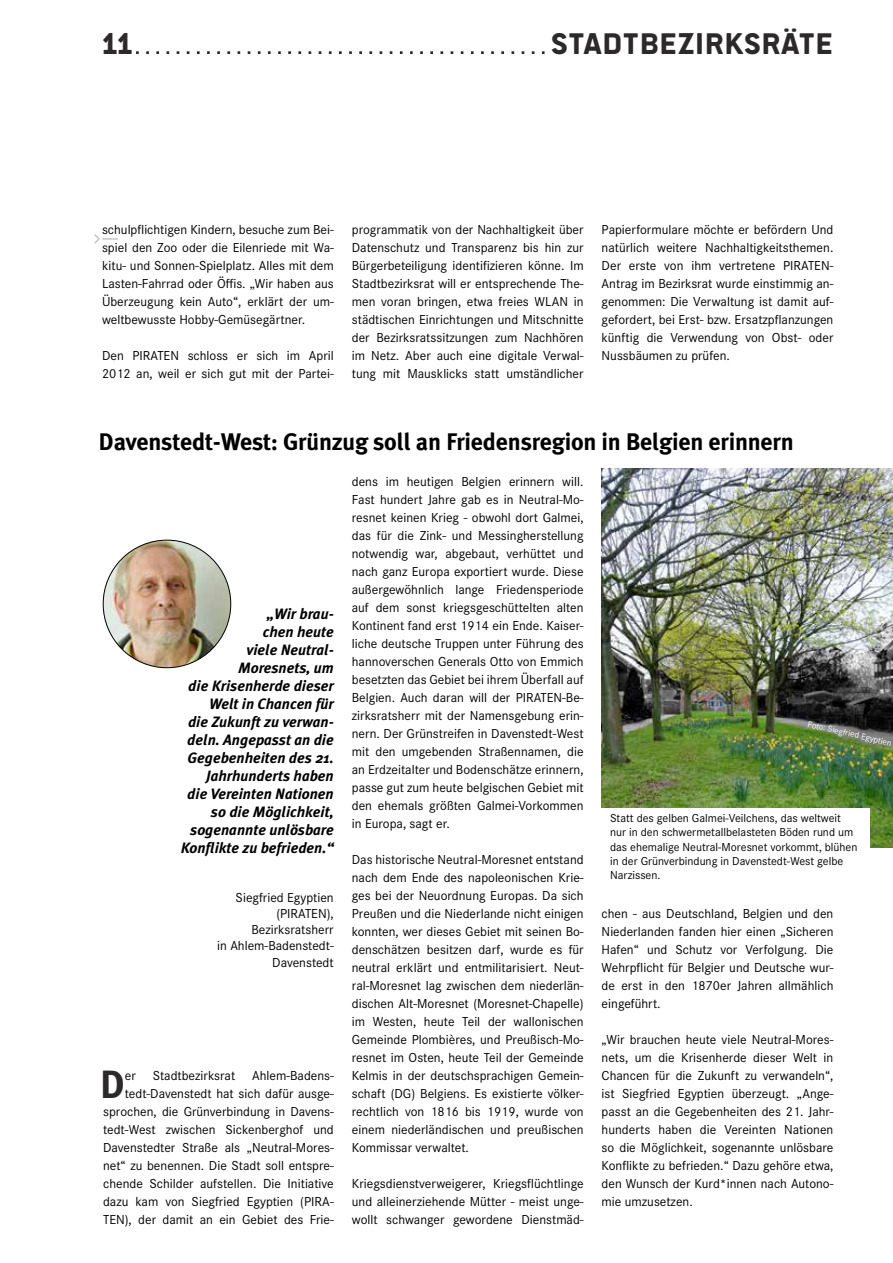
<style>
.page{position:relative;width:893px;height:1263px;background:#fff}
.page>*{position:absolute;margin:0;border:0;box-sizing:border-box;transform-origin:0 0}
.t1{font:700 39.45px "Meta Plus";color:#2b2929}
.t2{font:700 33px "Politics Head";color:#2b2929}
.t3{font:700 24px "Meta Plus";letter-spacing:-.01em;color:#000}
.t4{font:italic 700 15px/18px "Meta Plus";color:#000;text-align:right}
.t5{font:13.5px/18px "Corporate S";color:#000;text-align:justify}
.t6{font:12px/14.4px "Corporate S";color:#000}
.t7{font:9px "Corporate S";color:#fff}
</style>
<div class="page">
<img style="left:103px;top:540px;width:128px;height:128px;border-radius:64px">
<svg style="left:136px;top:51px;width:409px;height:3px"></svg>
<img style="left:602px;top:468px;width:291px;height:379px">
<div style="left:602px;top:808px;width:268px;height:76px;background:#fff"></div>
<svg style="left:94px;top:234px;width:24px;height:10px"></svg>
<h2 class="t2" style="left:102px;top:28px;width:32px">11</h2>
<h2 class="t2" style="left:551px;top:28px;width:284px">STADTBEZIRKSRÄTE</h2>
<p class="t5" style="left:102px;top:221px;width:233px">schulpflichtigen Kindern, besuche zum Bei&shy;spiel den Zoo oder die Eilenriede mit Wa&shy;kitu- und Sonnen-Spielplatz. Alles mit dem Lasten-Fahrrad oder Öffis. „Wir haben aus Überzeugung kein Auto“, erklärt der um&shy;weltbewusste Hobby-Gemüsegärtner.</p>
<p class="t5" style="left:102px;top:347px;width:233px">Den PIRATEN schloss er sich im April<br>2012 an, weil er sich gut mit der Partei-</p>
<p class="t5" style="left:352px;top:221px;width:233px">programmatik von der Nachhaltigkeit über Datenschutz und Transparenz bis hin zur Bürgerbeteiligung identifizieren könne. Im Stadtbezirksrat will er entsprechende The&shy;men voran bringen, etwa freies WLAN in städtischen Einrichtungen und Mitschnitte der Bezirksratssitzungen zum Nachhören im Netz. Aber auch eine digitale Verwal&shy;tung mit Mausklicks statt umständlicher</p>
<p class="t5" style="left:602px;top:221px;width:233px">Papierformulare möchte er befördern Und natürlich weitere Nachhaltigkeitsthemen.<br>Der erste von ihm vertretene PIRATEN-Antrag im Bezirksrat wurde einstimmig an&shy;genommen: Die Verwaltung ist damit auf&shy;gefordert, bei Erst- bzw. Ersatzpflanzungen künftig die Verwendung von Obst- oder Nussbäumen zu prüfen.</p>
<h3 class="t3" style="left:99px;top:428px;width:697px">Davenstedt-West: Grünzug soll an Friedensregion in Belgien erinnern</h3>
<p class="t5" style="left:352px;top:473px;width:233px">dens im heutigen Belgien erinnern will.<br>Fast hundert Jahre gab es in Neutral-Mo&shy;resnet keinen Krieg - obwohl dort Galmei, das für die Zink- und Messingherstellung notwendig war, abgebaut, verhüttet und nach ganz Europa exportiert wurde. Diese außergewöhnlich lange Friedensperiode auf dem sonst kriegsgeschüttelten alten Kontinent fand erst 1914 ein Ende. Kaiser&shy;liche deutsche Truppen unter Führung des hannoverschen Generals Otto von Emmich besetzten das Gebiet bei ihrem Überfall auf Belgien. Auch daran will der PIRATEN-Be&shy;zirksratsherr mit der Namensgebung erin&shy;nern. Der Grünstreifen in Davenstedt-West mit den umgebenden Straßennamen, die an Erdzeitalter und Bodenschätze erinnern, passe gut zum heute belgischen Gebiet mit den ehemals größten Galmei-Vorkommen in Europa, sagt er.</p>
<p class="t5" style="left:352px;top:851px;width:233px">Das historische Neutral-Moresnet entstand nach dem Ende des napoleonischen Krie&shy;ges bei der Neuordnung Europas. Da sich Preußen und die Niederlande nicht einigen konnten, wer dieses Gebiet mit seinen Bo&shy;denschätzen besitzen darf, wurde es für neutral erklärt und entmilitarisiert. Neut&shy;ral-Moresnet lag zwischen dem niederlän&shy;dischen Alt-Moresnet (Moresnet-Chapelle) im Westen, heute Teil der wallonischen Gemeinde Plombières, und Preußisch-Mo&shy;resnet im Osten, heute Teil der Gemeinde Kelmis in der deutschsprachigen Gemein&shy;schaft (DG) Belgiens. Es existierte völker&shy;rechtlich von 1816 bis 1919, wurde von einem niederländischen und preußischen Kommissar verwaltet.</p>
<p class="t5" style="left:352px;top:1174px;width:233px">Kriegsdienstverweigerer, Kriegsflüchtlinge und alleinerziehende Mütter - meist unge&shy;wollt schwanger gewordene Dienstmäd-</p>
<p class="t4" style="left:181px;top:605px;width:155px">„Wir brau-<br>chen heute<br>viele Neutral-<br>Moresnets, um<br>die Krisenherde dieser<br>Welt in Chancen für<br>die Zukunft zu verwan&shy;deln. Angepasst an die<br>Gegebenheiten des 21.<br>Jahrhunderts haben<br>die Vereinten Nationen so die Möglichkeit, sogenannte unlösbare<br>Konflikte zu befrieden.“</p>
<p class="t5" style="left:217px;top:889px;width:118px;line-height:16.2px;text-align:right">Siegfried Egyptien (PIRATEN),<br>Bezirksratsherr<br>in Ahlem-Badenstedt-<br>Davenstedt</p>
<p class="t7" style="left:809px;top:719px;width:87px;rotate:13deg">Foto: Siegfried Egyptien</p>
<p class="t6" style="left:610px;top:811px;width:249px">Statt des gelben Galmei-Veilchens, das weltweit nur in den schwermetallbelasteten Böden rund um das ehemalige Neutral-Moresnet vorkommt, blühen in der Grünverbindung in Davenstedt-West gelbe Narzissen.</p>
<p class="t5" style="left:602px;top:905px;width:233px">chen - aus Deutschland, Belgien und den Niederlanden fanden hier einen „Sicheren Hafen“ und Schutz vor Verfolgung. Die Wehrpflicht für Belgier und Deutsche wur&shy;de erst in den 1870er Jahren allmählich eingeführt.</p>
<p class="t5" style="left:602px;top:1031px;width:233px">„Wir brauchen heute viele Neutral-Mores&shy;nets, um die Krisenherde dieser Welt in Chancen für die Zukunft zu verwandeln“, ist Siegfried Egyptien überzeugt. „Ange&shy;passt an die Gegebenheiten des 21. Jahr&shy;hunderts haben die Vereinten Nationen so die Möglichkeit, sogenannte unlösbare Konflikte zu befrieden.“ Dazu gehöre etwa, den Wunsch der Kurd*innen nach Autono&shy;mie umzusetzen.</p>
<h1 class="t1" style="left:100px;top:1062px;width:27px">D</h1>
<p class="t5" style="left:125px;top:1067px;width:12px">er</p>
<p class="t5" style="left:103px;top:1067px;width:232px;text-align:right">Stadtbezirksrat Ahlem-Badens&shy;tedt-Davenstedt hat sich dafür ausge&shy;sprochen, die Grünverbindung in Davens&shy;tedt-West zwischen Sickenberghof und Davenstedter Straße als „Neutral-Mores&shy;net“ zu benennen. Die Stadt soll entspre&shy;chende Schilder aufstellen. Die Initiative dazu kam von Siegfried Egyptien (PIRA-TEN), der damit an ein Gebiet des Frie-</p>
</div>
